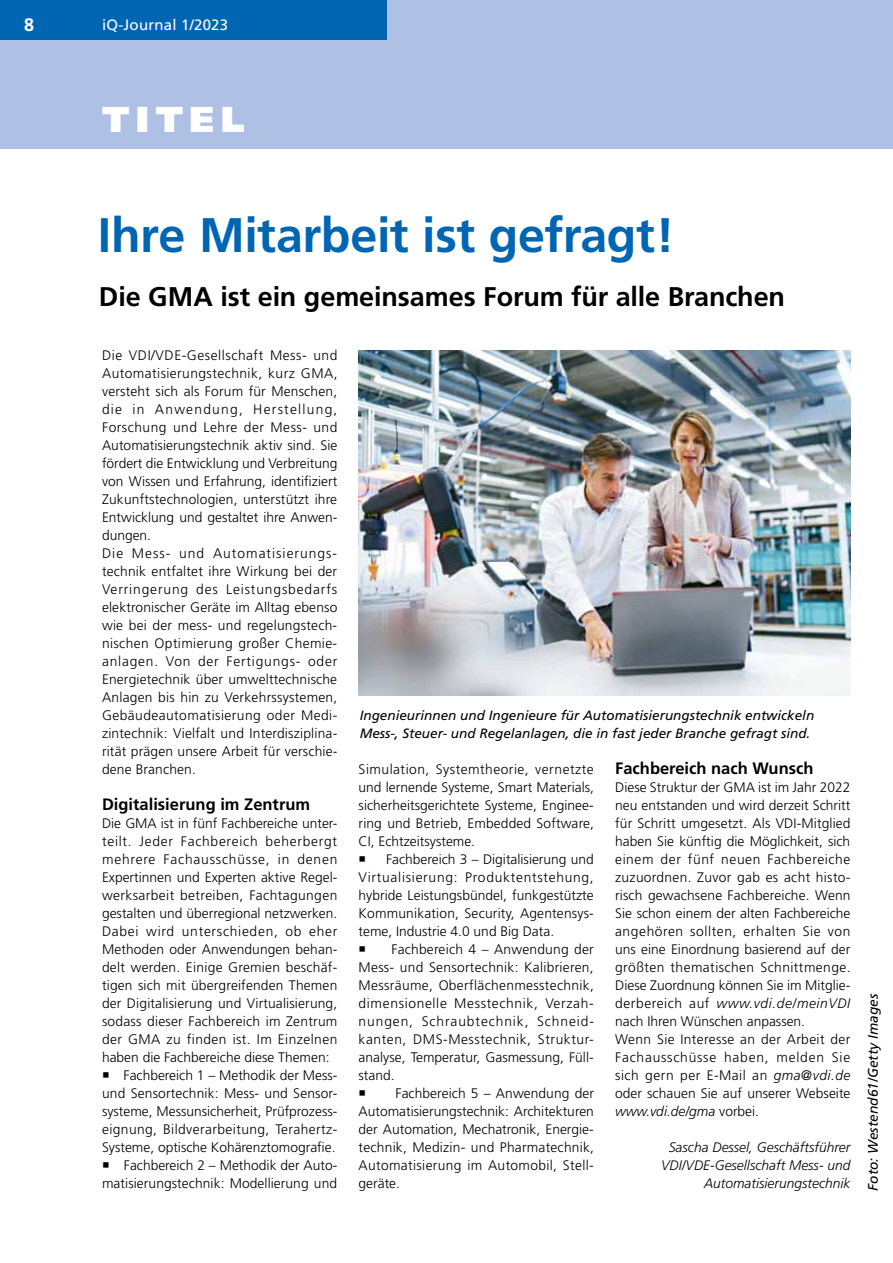
<style>
.page{position:relative;width:893px;height:1263px;background:#fff}
.page>*{position:absolute;margin:0;border:0;box-sizing:border-box;transform-origin:0 0}
.t1{font:700 48.45px "Frutiger";letter-spacing:-.01em;color:#0066b3}
.t2{font:900 36px "Frutiger";color:#fff}
.t3{font:700 27px "Frutiger";letter-spacing:-.005em;color:#000}
.t4{font:700 18px "Frutiger";color:#fff}
.t5{font:700 16.5px "Frutiger";color:#000}
.t6{font:15px "Frutiger";letter-spacing:.015em;color:#fff}
.t7{font:300 13.8px/18px "Frutiger";letter-spacing:.01em;color:#000;text-align:justify}
.t8{font:italic 300 13.8px/18px "Frutiger";color:#000;text-align:right}
.t9{font:italic 13.8px "Frutiger";color:#000}
.t10{font:italic 13.5px/18px "Frutiger";color:#000}
.s1{font-style:italic}
</style>
<div class="page">
<div style="left:0;top:0;width:893px;height:149px;background:#aec0e3"></div>
<div style="left:0;top:0;width:387px;height:39px;background:#0066b3"></div>
<img style="left:359px;top:350px;width:492px;height:345px">
<h3 class="t4" style="left:24px;top:14px;width:12px">8</h3>
<p class="t6" style="left:211px;top:16px;width:18px">17</p>
<p class="t6" style="left:102px;top:16px;width:128px">iQ-Journal 1/2023</p>
<h2 class="t2" style="left:102px;top:97px;width:144px">titel</h2>
<h1 class="t1" style="left:98px;top:207px;width:578px">Ihre Mitarbeit ist gefragt!</h1>
<h3 class="t3" style="left:99px;top:281px;width:688px">Die GMA ist ein gemeinsames Forum für alle Branchen</h3>
<p class="t7" style="left:102px;top:346px;width:237px;text-align:left">Die VDI/VDE-Gesellschaft Mess- und Automatisierungstechnik, kurz GMA, versteht sich als Forum für Menschen, die in Anwendung, Herstellung, Forschung und Lehre der Mess- und Automatisierungstechnik aktiv sind. Sie fördert die Entwicklung und Verbreitung von Wissen und Erfahrung, identifiziert Zukunftstechnologien, unterstützt ihre Entwicklung und gestaltet ihre Anwen&shy;dungen.<br>Die Mess- und Automatisierungs&shy;technik entfaltet ihre Wirkung bei der Verringerung des Leistungsbedarfs elektronischer Geräte im Alltag ebenso wie bei der mess- und regelungstech&shy;nischen Optimierung großer Chemie&shy;anlagen. Von der Fertigungs- oder Energietechnik über umwelttechnische Anlagen bis hin zu Verkehrssystemen, Gebäudeautomatisierung oder Medi&shy;zintechnik: Vielfalt und Interdisziplina&shy;rität prägen unsere Arbeit für verschie&shy;dene Branchen.</p>
<p class="t5" style="left:102px;top:795px;width:210px">Digitalisierung im Zentrum</p>
<p class="t7" style="left:102px;top:814px;width:237px">Die GMA ist in fünf Fachbereiche unter&shy;teilt. Jeder Fachbereich beherbergt mehrere Fachausschüsse, in denen Expertinnen und Experten aktive Regel&shy;werksarbeit betreiben, Fachtagungen gestalten und überregional netzwerken.<br>Dabei wird unterschieden, ob eher Methoden oder Anwendungen behan&shy;delt werden. Einige Gremien beschäf&shy;tigen sich mit übergreifenden Themen der Digitalisierung und Virtualisierung, sodass dieser Fachbereich im Zentrum der GMA zu finden ist. Im Einzelnen haben die Fachbereiche diese Themen:</p>
<p class="t7" style="left:102px;top:1066px;width:237px">○ Fachbereich 1 – Methodik der Mess&shy;und Sensortechnik: Mess- und Sensor&shy;systeme, Messunsicherheit, Prüfprozess&shy;eignung, Bildverarbeitung, Terahertz-Systeme, optische Kohärenztomografie.</p>
<p class="t7" style="left:102px;top:1156px;width:237px">○ Fachbereich 2 – Methodik der Auto&shy;matisierungstechnik: Modellierung und</p>
<p class="t10" style="left:360px;top:706px;width:456px">Ingenieurinnen und Ingenieure für Automatisierungstechnik entwickeln<br>Mess-, Steuer- und Regelanlagen, die in fast jeder Branche gefragt sind.</p>
<p class="t7" style="left:359px;top:760px;width:237px">Simulation, Systemtheorie, vernetzte und lernende Systeme, Smart Materials, sicherheitsgerichtete Systeme, Enginee&shy;ring und Betrieb, Embedded Software, CI, Echtzeitsysteme.</p>
<p class="t7" style="left:359px;top:850px;width:237px">○ Fachbereich 3 – Digitalisierung und Virtualisierung: Produktentstehung, hybride Leistungsbündel, funkgestützte Kommunikation, Security, Agentensys&shy;teme, Industrie 4.0 und Big Data.</p>
<p class="t7" style="left:359px;top:940px;width:237px">○ Fachbereich 4 – Anwendung der Mess- und Sensortechnik: Kalibrieren, Messräume, Oberflächenmesstechnik, dimensionelle Messtechnik, Verzah&shy;nungen, Schraubtechnik, Schneid&shy;kanten, DMS-Messtechnik, Struktur&shy;analyse, Temperatur, Gasmessung, Füll&shy;stand.</p>
<p class="t7" style="left:359px;top:1084px;width:237px">○ Fachbereich 5 – Anwendung der Automatisierungstechnik: Architekturen der Automation, Mechatronik, Energie&shy;technik, Medizin- und Pharmatechnik, Automatisierung im Automobil, Stell&shy;geräte.</p>
<p class="t5" style="left:615px;top:759px;width:200px">Fachbereich nach Wunsch</p>
<p class="t7" style="left:615px;top:778px;width:237px;text-align:left">Diese Struktur der GMA ist im Jahr 2022 neu entstanden und wird derzeit Schritt für Schritt umgesetzt. Als VDI-Mitglied haben Sie künftig die Möglichkeit, sich einem der fünf neuen Fachbereiche zuzuordnen. Zuvor gab es acht histo&shy;risch gewachsene Fachbereiche. Wenn Sie schon einem der alten Fachbereiche angehören sollten, erhalten Sie von uns eine Einordnung basierend auf der größten thematischen Schnittmenge.<br>Diese Zuordnung können Sie im Mitglie&shy;derbereich auf <span class="s1">www.vdi.de/meinVDI </span>nach Ihren Wünschen anpassen.<br>Wenn Sie Interesse an der Arbeit der Fachausschüsse haben, melden Sie sich gern per E-Mail an <span class="s1">gma@vdi.de </span>oder schauen Sie auf unserer Webseite <span class="s1">www.vdi.de/gma</span> vorbei.</p>
<p class="t8" style="left:661px;top:1138px;width:191px">Sascha Dessel, Geschäftsführer<br>VDI/VDE-Gesellschaft Mess- und<br>Automatisierungstechnik</p>
<p class="t9" style="left:865px;top:1191px;width:198px;rotate:-90deg">Foto: Westend61/Getty Images</p>
</div>
